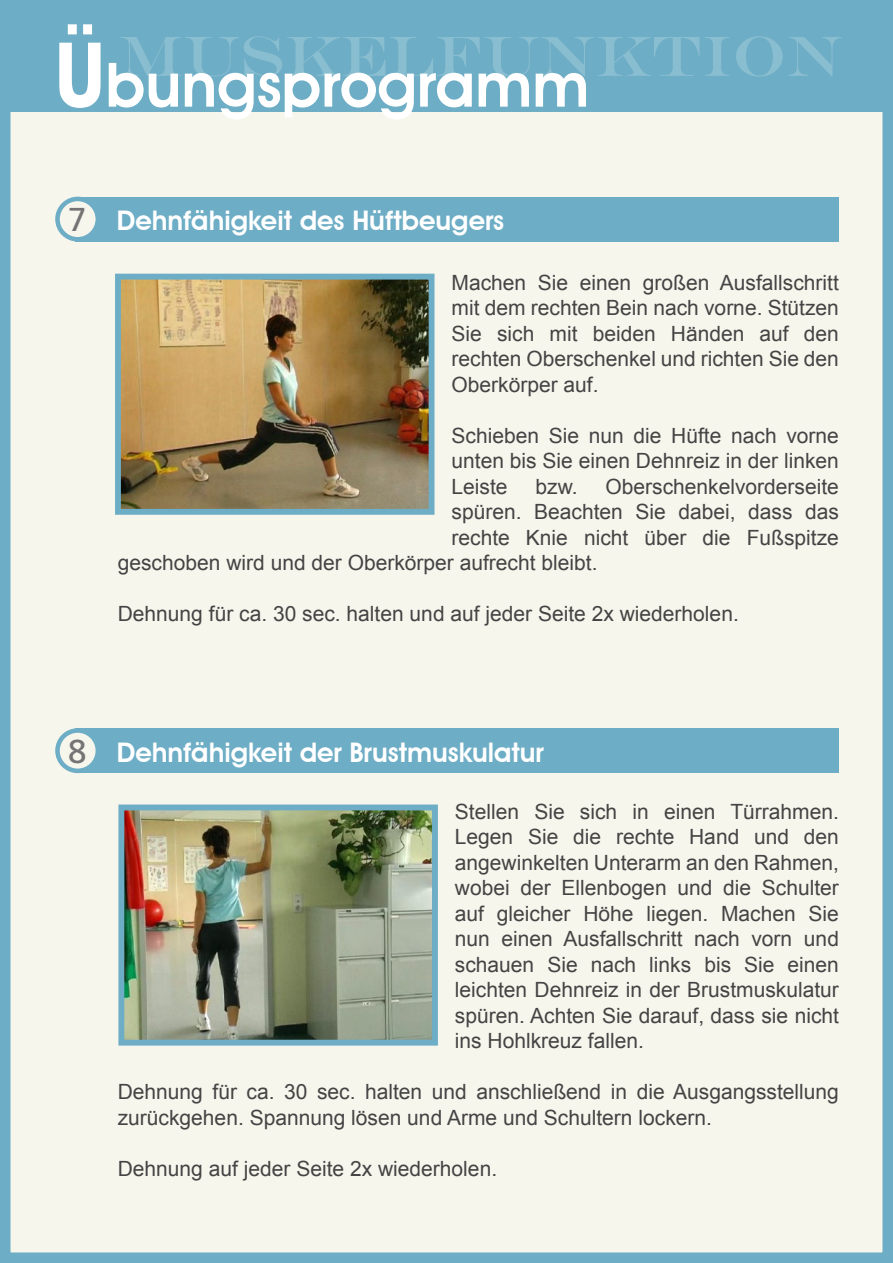
<style>
.page{position:relative;width:893px;height:1263px;background:#fff}
.page>*{position:absolute;margin:0;border:0;box-sizing:border-box;transform-origin:0 0}
.t1{font:600 61.5px "Avant Garde IT Cby BT";color:#fff}
.t2{font:57px "Engravers";color:#fff}
.t3{font:600 27px "Avant Garde IT Cby BT";color:#fff}
.t4{font:21px/25.5px "Arial";color:#444;text-align:justify}
.s1{font-size:90px}
.s2{font-family:"Frutiger";font-weight:400;font-size:33px;color:#747474}
</style>
<div class="page">
<div style="left:5px;top:5px;width:883px;height:1253px;background:#f7f6ed"></div>
<div style="left:0;top:0;width:893px;height:1263px;border:10px solid #6dadc5"></div>
<div style="left:1px;top:1px;width:891px;height:110px;background:#6dadc5"></div>
<div style="left:0;top:0;width:893px;height:112px;border:2px solid #6dadc5"></div>
<div style="left:76px;top:197px;width:763px;height:44px;background:#6dadc5"></div>
<div style="left:57px;top:199px;width:41px;height:40px;background:#f7f6ed;border-radius:50%"></div>
<div style="left:55px;top:197px;width:45px;height:45px;border:5px solid #6dadc5;border-radius:50%"></div>
<img style="left:122px;top:281px;width:305px;height:227px">
<div style="left:115px;top:274px;width:319px;height:241px;border:6px solid #6dadc5"></div>
<div style="left:76px;top:728px;width:763px;height:45px;background:#6dadc5"></div>
<div style="left:57px;top:730px;width:41px;height:41px;background:#f7f6ed;border-radius:50%"></div>
<div style="left:55px;top:728px;width:45px;height:45px;border:5px solid #6dadc5;border-radius:50%"></div>
<img style="left:125px;top:811px;width:306px;height:227px">
<div style="left:118px;top:804px;width:320px;height:241px;border:6px solid #6dadc5"></div>
<h1 class="t1" style="left:54px;top:48px;width:537px"><span class="s1">Ü</span>bungsprogramm</h1>
<h2 class="t2" style="left:119px;top:23px;width:725px">MUSKELFUNKTION</h2>
<p class="t3" style="left:68px;top:204px;width:438px"><span class="s2">7</span> Dehnfähigkeit des Hüftbeugers</p>
<p class="t4" style="left:451px;top:270px;width:389px">Machen Sie einen großen Ausfallschritt mit dem rechten Bein nach vorne. Stützen Sie sich mit beiden Händen auf den rechten Oberschenkel und richten Sie den Oberkörper auf.</p>
<p class="t4" style="left:451px;top:423px;width:389px">Schieben Sie nun die Hüfte nach vorne unten bis Sie einen Dehnreiz in der linken Leiste</p>
<p class="t4" style="left:535px;top:474px;width:44px">bzw.</p>
<p class="t4" style="left:605px;top:474px;width:235px">Oberschenkelvorderseite</p>
<p class="t4" style="left:451px;top:499px;width:389px">spüren. Beachten Sie dabei, dass das</p>
<p class="t4" style="left:451px;top:525px;width:389px">rechte Knie nicht über die Fußspitze</p>
<p class="t4" style="left:118px;top:550px;width:481px">geschoben wird und der Oberkörper aufrecht bleibt.</p>
<p class="t4" style="left:118px;top:601px;width:623px">Dehnung für ca. 30 sec. halten und auf jeder Seite 2x wiederholen.</p>
<p class="t3" style="left:68px;top:736px;width:477px"><span class="s2">8</span> Dehnfähigkeit der Brustmuskulatur</p>
<p class="t4" style="left:455px;top:799px;width:386px">Stellen Sie sich in einen Türrahmen.<br>Legen Sie die rechte Hand und den angewinkelten Unterarm an den Rahmen, wobei der Ellenbogen und die Schulter auf gleicher Höhe liegen. Machen Sie nun einen Ausfallschritt nach vorn und schauen Sie nach links bis Sie einen leichten Dehnreiz in der Brustmuskulatur spüren. Achten Sie darauf, dass sie nicht ins Hohlkreuz fallen.</p>
<p class="t4" style="left:118px;top:1079px;width:723px">Dehnung für ca. 30 sec. halten und anschließend in die Ausgangsstellung zurückgehen. Spannung lösen und Arme und Schultern lockern.</p>
<p class="t4" style="left:118px;top:1156px;width:381px">Dehnung auf jeder Seite 2x wiederholen.</p>
</div>
